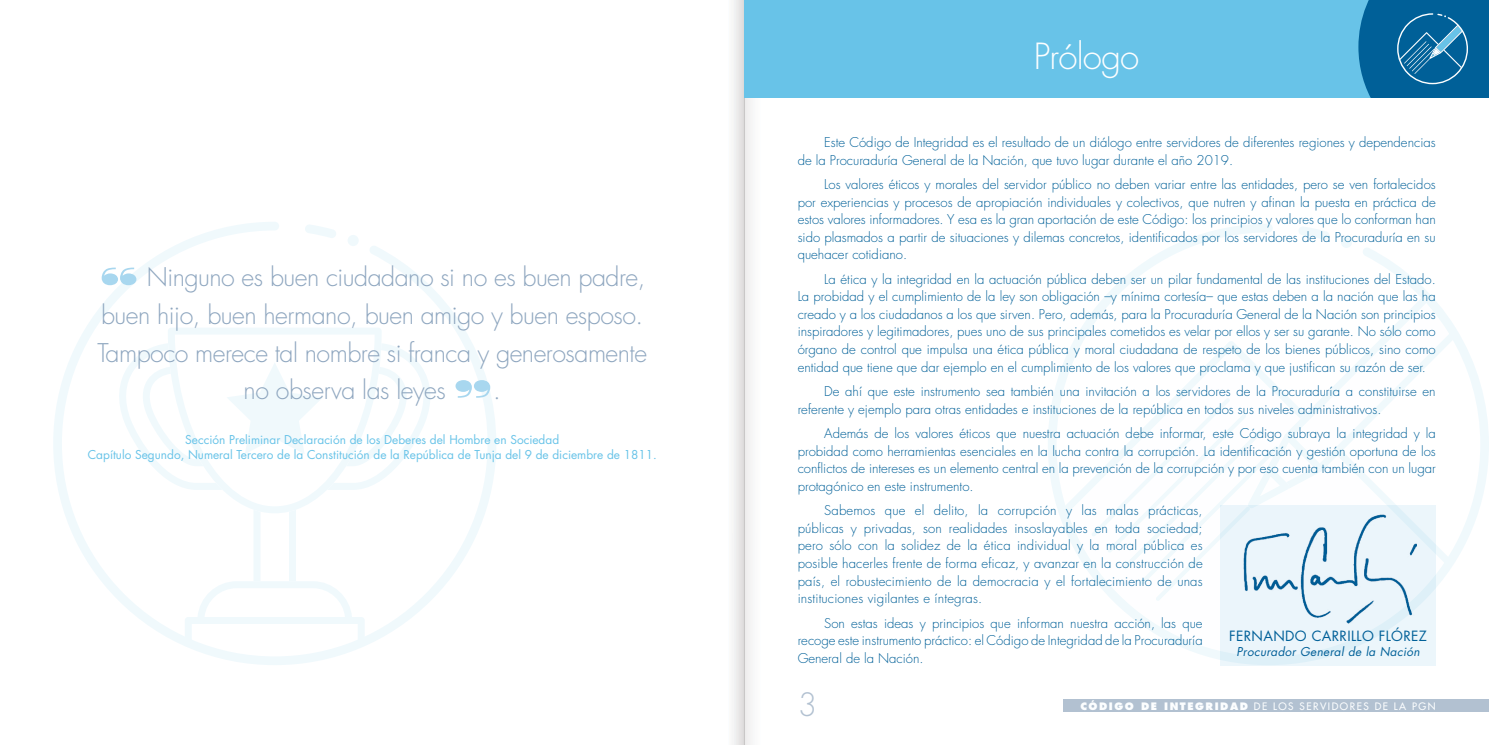
<style>
.page{position:relative;width:1489px;height:745px;background:#fff}
.page>*{position:absolute;margin:0;border:0;box-sizing:border-box;transform-origin:0 0}
._3-2tit_historia{font:68.75px "Bodoni MT Black";color:#a8d7ef}
.t1{font:300 35px "Futura Std";letter-spacing:-.025em;color:#fcfeff}
.t2{font:300 31.25px "Futura Std";color:#b2c1d1}
._3-2tit_historia-2{font:300 25px "Futura Std";letter-spacing:-.02em;color:#8ea6bf}
.t3{font:13.75px "Futura Std";letter-spacing:.025em;color:#006098}
._2-1texto{font:300 13.12px/17.5px "Futura Std";color:#006098;text-align:justify}
._3-2tit_historia-3{font:11.88px "Futura Std";color:#68c3e8}
.t4{font:italic 11.88px "Futura Std";letter-spacing:.025em;color:#006098}
.t5{font:500 10px "Futura Std";letter-spacing:.15em;color:#fcfeff}
.s1{font-weight:800}
</style>
<div class="page">
<svg style="left:1048px;top:224px;width:440px;height:440px"></svg>
<div style="left:1340px;top:237px;width:11px;height:11px;background:#f0f9fc;border-radius:50%"></div>
<svg style="left:1061px;top:294px;width:394px;height:306px"></svg>
<div style="left:1063px;top:699px;width:425px;height:12px;background:#b2c1d1"></div>
<img style="left:744px;top:97px;width:23px;height:647px">
<div style="left:1220px;top:504px;width:215px;height:161px;background:#ecf6fb"></div>
<div style="left:744px;top:0;width:744px;height:97px;background:#68c3e8"></div>
<svg style="left:1358px;top:0;width:130px;height:97px;background:#0f6ba0"></svg>
<svg style="left:53px;top:222px;width:443px;height:442px"></svg>
<div style="left:347px;top:235px;width:12px;height:11px;background:#f0f9fc;border-radius:50%"></div>
<img style="left:1239px;top:513px;width:177px;height:109px">
<p class="_3-2tit_historia" style="left:99px;top:251px;width:42px">“</p>
<p class="_3-2tit_historia-2" style="left:147px;top:262px;width:500px">Ninguno es buen ciudadano si no es buen padre,</p>
<p class="_3-2tit_historia-2" style="left:101px;top:299px;width:543px">buen hijo, buen hermano, buen amigo y buen esposo.</p>
<p class="_3-2tit_historia-2" style="left:97px;top:337px;width:551px">Tampoco merece tal nombre si franca y generosamente</p>
<p class="_3-2tit_historia-2" style="left:244px;top:374px;width:203px">no observa las leyes</p>
<p class="_3-2tit_historia" style="left:453px;top:363px;width:42px">”</p>
<p class="_3-2tit_historia-2" style="left:493px;top:374px;width:9px">.</p>
<p class="_3-2tit_historia-3" style="left:185px;top:432px;width:375px">Sección Preliminar Declaración de los Deberes del Hombre en Sociedad</p>
<p class="_3-2tit_historia-3" style="left:88px;top:447px;width:570px">Capítulo Segundo, Numeral Tercero de la Constitución de la República de Tunja del 9 de diciembre de 1811.</p>
<p class="t1" style="left:1033px;top:35px;width:107px">Prólogo</p>
<p class="_2-1texto" style="left:797px;top:134px;width:639px;text-indent:27px">Este Código de Integridad es el resultado de un diálogo entre servidores de diferentes regiones y dependencias de la Procuraduría General de la Nación, que tuvo lugar durante el año 2019.</p>
<p class="_2-1texto" style="left:797px;top:176px;width:639px;text-indent:27px">Los valores éticos y morales del servidor público no deben variar entre las entidades, pero se ven fortalecidos por experiencias y procesos de apropiación individuales y colectivos, que nutren y afinan la puesta en práctica de estos valores informadores. Y esa es la gran aportación de este Código: los principios y valores que lo conforman han sido plasmados a partir de situaciones y dilemas concretos, identificados por los servidores de la Procuraduría en su quehacer cotidiano.</p>
<p class="_2-1texto" style="left:797px;top:270px;width:639px;text-indent:27px">La ética y la integridad en la actuación pública deben ser un pilar fundamental de las instituciones del Estado.<br>La probidad y el cumplimiento de la ley son obligación –y mínima cortesía– que estas deben a la nación que las ha creado y a los ciudadanos a los que sirven. Pero, además, para la Procuraduría General de la Nación son principios inspiradores y legitimadores, pues uno de sus principales cometidos es velar por ellos y ser su garante. No sólo como órgano de control que impulsa una ética pública y moral ciudadana de respeto de los bienes públicos, sino como entidad que tiene que dar ejemplo en el cumplimiento de los valores que proclama y que justifican su razón de ser.</p>
<p class="_2-1texto" style="left:797px;top:383px;width:639px;text-indent:27px">De ahí que este instrumento sea también una invitación a los servidores de la Procuraduría a constituirse en referente y ejemplo para otras entidades e instituciones de la república en todos sus niveles administrativos.</p>
<p class="_2-1texto" style="left:797px;top:425px;width:639px;text-indent:27px">Además de los valores éticos que nuestra actuación debe informar, este Código subraya la integridad y la probidad como herramientas esenciales en la lucha contra la corrupción. La identificación y gestión oportuna de los conflictos de intereses es un elemento central en la prevención de la corrupción y por eso cuenta también con un lugar protagónico en este instrumento.</p>
<p class="_2-1texto" style="left:797px;top:502px;width:406px;text-indent:27px">Sabemos que el delito, la corrupción y las malas prácticas, públicas y privadas, son realidades insoslayables en toda sociedad; pero sólo con la solidez de la ética individual y la moral pública es posible hacerles frente de forma eficaz, y avanzar en la construcción de país, el robustecimiento de la democracia y el fortalecimiento de unas instituciones vigilantes e íntegras.</p>
<p class="_2-1texto" style="left:797px;top:614px;width:406px;text-indent:27px">Son estas ideas y principios que informan nuestra acción, las que recoge este instrumento práctico: el Código de Integridad de la Procuraduría General de la Nación.</p>
<p class="t3" style="left:1229px;top:627px;width:199px">FERNANDO CARRILLO FLÓREZ</p>
<p class="t4" style="left:1236px;top:643px;width:185px">Procurador General de la Nación</p>
<h3 class="t2" style="left:797px;top:684px;width:21px">3</h3>
<p class="t5" style="left:1080px;top:699px;width:357px"><span class="s1">CÓDIGO DE INTEGRIDAD</span> DE LOS SERVIDORES DE LA PGN</p>
</div>
